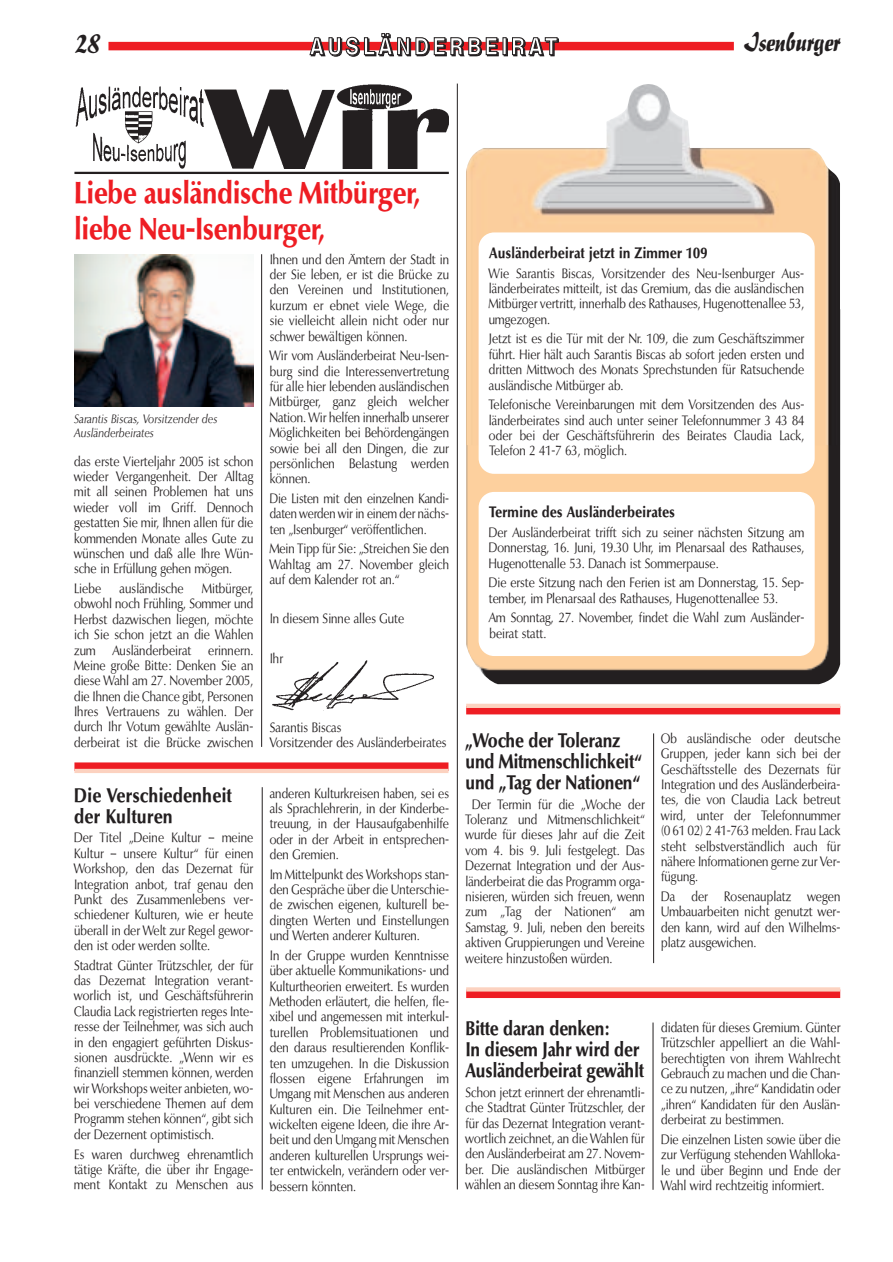
<style>
.page{position:relative;width:893px;height:1262px;background:#fff}
.page>*{position:absolute;margin:0;border:0;box-sizing:border-box;transform-origin:0 0}
.t1{font:30px/36px "Opt Bol";letter-spacing:.035em;color:#ee1d23;scale:.85 1}
.t2{font:27px "Imu Reg";letter-spacing:-.015em;color:#231f20}
.t3{font:24px "Hel Med";letter-spacing:.205em;color:#fff;scale:.85 1}
.t4{font:19.5px/21px "Opt Bol";letter-spacing:.035em;color:#231f20;scale:.83 1}
.t5{font:19.5px/21px "Opt Bol";letter-spacing:.055em;color:#231f20;scale:.85 1}
.t6{font:15px "Opt Bol";letter-spacing:.055em;color:#231f20;scale:.85 1}
.t7{font:13.5px/15.5px "Opt Reg";letter-spacing:.055em;color:#231f20;text-align:justify;scale:.85 1}
.t8{font:13.5px/15.5px "Opt Reg";letter-spacing:.055em;color:#231f20;text-align:justify;scale:.83 1}
.t9{font:12px/13.5px "Opt Ita";letter-spacing:.055em;color:#231f20;scale:.85 1}
</style>
<div class="page">
<div style="left:108px;top:42px;width:625px;height:8px;background:#ee1d23"></div>
<hr style="left:457px;top:84px;width:1px;height:1105px;background:#231f20">
<img style="left:75px;top:84px;width:374px;height:85px">
<hr style="left:74px;top:172px;width:375px;height:2px;background:#231f20">
<hr style="left:652px;top:1022px;width:1px;height:167px;background:#231f20">
<svg style="left:74px;top:762px;width:374px;height:7px;background:#ef3035"></svg>
<hr style="left:74px;top:769px;width:374px;height:4px;background:#fcd2c0">
<hr style="left:261px;top:254px;width:1px;height:493px;background:#231f20">
<img style="left:74px;top:254px;width:179px;height:152px">
<img style="left:272px;top:660px;width:162px;height:50px">
<div style="left:466px;top:706px;width:374px;height:8px;background:#ee1d23"></div>
<div style="left:466px;top:703px;width:374px;height:5px;background:#fcd2c0"></div>
<hr style="left:653px;top:733px;width:1px;height:230px;background:#231f20">
<img style="left:466px;top:445px;width:374px;height:239px">
<img style="left:466px;top:84px;width:374px;height:361px">
<div style="left:478px;top:232px;width:336px;height:242px;background:#fff;border-radius:16px"></div>
<svg style="left:466px;top:991px;width:374px;height:7px;background:#ef2b2f"></svg>
<svg style="left:466px;top:987px;width:374px;height:4px"></svg>
<hr style="left:262px;top:787px;width:1px;height:402px;background:#231f20">
<div style="left:478px;top:492px;width:336px;height:164px;background:#fff;border-radius:16px"></div>
<h2 class="t2" style="left:74px;top:35px;width:27px">28</h2>
<h3 class="t3" style="left:310px;top:38px;width:292px">AUSLÄNDERBEIRAT</h3>
<h2 class="t2" style="left:743px;top:33px;width:98px">Isenburger</h2>
<h1 class="t1" style="left:74px;top:176px;width:408px">Liebe ausländische Mitbürger, liebe Neu-Isenburger,</h1>
<p class="t9" style="left:74px;top:413px;width:169px">Sarantis Biscas, Vorsitzender des<br>Ausländerbeirates</p>
<p class="t7" style="left:74px;top:455px;width:212px">das erste Vierteljahr 2005 ist schon wieder Vergangenheit. Der Alltag mit all seinen Problemen hat uns wieder voll im Griff. Dennoch gestatten Sie mir, Ihnen allen für die kommenden Monate alles Gute zu wünschen und daß alle Ihre Wün&shy;sche in Erfüllung gehen mögen.</p>
<p class="t7" style="left:74px;top:582px;width:33px">Liebe</p>
<p class="t7" style="left:120px;top:582px;width:76px">ausländische</p>
<p class="t7" style="left:74px;top:582px;width:212px;text-indent:128px">Mitbürger, obwohl noch Frühling, Sommer und Herbst dazwischen liegen, möchte ich Sie schon jetzt an die Wahlen zum</p>
<p class="t7" style="left:113px;top:643px;width:94px">Ausländerbeirat</p>
<p class="t7" style="left:74px;top:643px;width:212px;text-indent:134px">erinnern.<br>Meine große Bitte: Denken Sie an diese Wahl am 27. November 2005, die Ihnen die Chance gibt, Personen Ihres Vertrauens zu wählen. Der durch Ihr Votum gewählte Auslän&shy;derbeirat ist die Brücke zwischen</p>
<h3 class="t5" style="left:74px;top:785px;width:186px">Die Verschiedenheit der Kulturen</h3>
<p class="t7" style="left:74px;top:831px;width:212px">Der Titel „Deine Kultur – meine Kultur – unsere Kultur“ für einen Workshop, den das Dezernat für Integration anbot, traf genau den Punkt des Zusammenlebens ver&shy;schiedener Kulturen, wie er heute überall in der Welt zur Regel gewor&shy;den ist oder werden sollte.</p>
<p class="t7" style="left:74px;top:958px;width:212px">Stadtrat Günter Trützschler, der für das Dezernat Integration verant&shy;worlich ist, und Geschäftsführerin Claudia Lack registrierten reges Inte&shy;resse der Teilnehmer, was sich auch in den engagiert geführten Diskus&shy;sionen ausdrückte. „Wenn wir es finanziell stemmen können, werden wir Workshops weiter anbieten, wo&shy;bei verschiedene Themen auf dem Programm stehen können“, gibt sich der Dezernent optimistisch.</p>
<p class="t7" style="left:74px;top:1147px;width:212px">Es waren durchweg ehrenamtlich tätige Kräfte, die über ihr Engage&shy;ment Kontakt zu Menschen aus</p>
<p class="t7" style="left:270px;top:253px;width:212px">Ihnen und den Ämtern der Stadt in der Sie leben, er ist die Brücke zu den Vereinen und Institutionen, kurzum er ebnet viele Wege, die sie vielleicht allein nicht oder nur schwer bewältigen können.</p>
<p class="t7" style="left:270px;top:349px;width:212px">Wir vom Ausländerbeirat Neu-Isen&shy;burg sind die Interessenvertretung für alle hier lebenden ausländischen Mitbürger, ganz gleich welcher Nation. Wir helfen innerhalb unserer Möglichkeiten bei Behördengängen sowie bei all den Dingen, die zur persönlichen Belastung werden können.</p>
<p class="t8" style="left:270px;top:492px;width:217px">Die Listen mit den einzelnen Kandi&shy;daten werden wir in einem der nächs&shy;ten „Isenburger“ veröffentlichen.</p>
<p class="t7" style="left:270px;top:542px;width:212px">Mein Tipp für Sie: „Streichen Sie den Wahltag am 27. November gleich auf dem Kalender rot an.“</p>
<p class="t7" style="left:270px;top:612px;width:159px">In diesem Sinne alles Gute</p>
<p class="t7" style="left:270px;top:651px;width:16px">Ihr</p>
<p class="t7" style="left:270px;top:720px;width:208px">Sarantis Biscas<br>Vorsitzender des Ausländerbeirates</p>
<p class="t7" style="left:270px;top:786px;width:212px">anderen Kulturkreisen haben, sei es als Sprachlehrerin, in der Kinderbe&shy;treuung, in der Hausaufgabenhilfe oder in der Arbeit in entsprechen&shy;den Gremien.</p>
<p class="t7" style="left:270px;top:867px;width:212px">Im Mittelpunkt des Workshops stan&shy;den Gespräche über die Unterschie&shy;de zwischen eigenen, kulturell be&shy;dingten Werten und Einstellungen und Werten anderer Kulturen.</p>
<p class="t7" style="left:270px;top:949px;width:212px">In der Gruppe wurden Kenntnisse über aktuelle Kommunikations- und Kulturtheorien erweitert. Es wurden Methoden erläutert, die helfen, fle&shy;xibel und angemessen mit interkul&shy;turellen Problemsituationen und den daraus resultierenden Konflik&shy;ten umzugehen. In die Diskussion flossen eigene Erfahrungen im Umgang mit Menschen aus anderen Kulturen ein. Die Teilnehmer ent&shy;wickelten eigene Ideen, die ihre Ar&shy;beit und den Umgang mit Menschen anderen kulturellen Ursprungs wei&shy;ter entwickeln, verändern oder ver&shy;bessern könnten.</p>
<p class="t6" style="left:489px;top:245px;width:258px">Ausländerbeirat jetzt in Zimmer 109</p>
<p class="t7" style="left:489px;top:267px;width:372px">Wie Sarantis Biscas, Vorsitzender des Neu-Isenburger Aus&shy;länderbeirates mitteilt, ist das Gremium, das die ausländischen Mitbürger vertritt, innerhalb des Rathauses, Hugenottenallee 53, umgezogen.</p>
<p class="t7" style="left:489px;top:332px;width:372px">Jetzt ist es die Tür mit der Nr. 109, die zum Geschäftszimmer führt. Hier hält auch Sarantis Biscas ab sofort jeden ersten und dritten Mittwoch des Monats Sprechstunden für Ratsuchende ausländische Mitbürger ab.</p>
<p class="t7" style="left:489px;top:398px;width:372px">Telefonische Vereinbarungen mit dem Vorsitzenden des Aus&shy;länderbeirates sind auch unter seiner Telefonnummer 3 43 84 oder bei der Geschäftsführerin des Beirates Claudia Lack, Telefon 2 41-7 63, möglich.</p>
<p class="t6" style="left:489px;top:505px;width:219px">Termine des Ausländerbeirates</p>
<p class="t7" style="left:489px;top:526px;width:372px">Der Ausländerbeirat trifft sich zu seiner nächsten Sitzung am Donnerstag, 16. Juni, 19.30 Uhr, im Plenarsaal des Rathauses, Hugenottenalle 53. Danach ist Sommerpause.</p>
<p class="t7" style="left:489px;top:576px;width:372px">Die erste Sitzung nach den Ferien ist am Donnerstag, 15. Sep&shy;tember, im Plenarsaal des Rathauses, Hugenottenallee 53.</p>
<p class="t7" style="left:489px;top:611px;width:372px">Am Sonntag, 27. November, findet die Wahl zum Ausländer&shy;beirat statt.</p>
<h3 class="t4" style="left:466px;top:730px;width:213px">„Woche der Toleranz und Mitmenschlichkeit“ und „Tag der Nationen“</h3>
<p class="t7" style="left:466px;top:797px;width:212px;text-indent:7px">Der Termin für die „Woche der Toleranz und Mitmenschlichkeit“ wurde für dieses Jahr auf die Zeit vom 4. bis 9. Juli festgelegt. Das Dezernat Integration und der Aus&shy;länderbeirat die das Programm orga&shy;nisieren, würden sich freuen, wenn zum „Tag der Nationen“ am Samstag, 9. Juli, neben den bereits aktiven Gruppierungen und Vereine weitere hinzustoßen würden.</p>
<p class="t7" style="left:661px;top:732px;width:212px">Ob ausländische oder deutsche Gruppen, jeder kann sich bei der Geschäftsstelle des Dezernats für Integration und des Ausländerbeira&shy;tes, die von Claudia Lack betreut wird, unter der Telefonnummer (0 61 02) 2 41-763 melden. Frau Lack steht selbstverständlich auch für nähere Informationen gerne zur Ver&shy;fügung.</p>
<p class="t7" style="left:661px;top:890px;width:212px">Da der Rosenauplatz wegen Umbauarbeiten nicht genutzt wer&shy;den kann, wird auf den Wilhelms&shy;platz ausgewichen.</p>
<h3 class="t4" style="left:466px;top:1018px;width:216px">Bitte daran denken:<br>In diesem Jahr wird der<br>Ausländerbeirat gewählt</h3>
<p class="t7" style="left:466px;top:1085px;width:212px">Schon jetzt erinnert der ehrenamtli&shy;che Stadtrat Günter Trützschler, der für das Dezernat Integration verant&shy;wortlich zeichnet, an die Wahlen für den Ausländerbeirat am 27. Novem&shy;ber. Die ausländischen Mitbürger wählen an diesem Sonntag ihre Kan-</p>
<p class="t7" style="left:661px;top:1021px;width:212px">didaten für dieses Gremium. Günter Trützschler appelliert an die Wahl&shy;berechtigten von ihrem Wahlrecht Gebrauch zu machen und die Chan&shy;ce zu nutzen, „ihre“ Kandidatin oder „ihren“ Kandidaten für den Auslän&shy;derbeirat zu bestimmen.</p>
<p class="t7" style="left:661px;top:1132px;width:212px">Die einzelnen Listen sowie über die zur Verfügung stehenden Wahlloka&shy;le und über Beginn und Ende der Wahl wird rechtzeitig informiert.</p>
</div>
